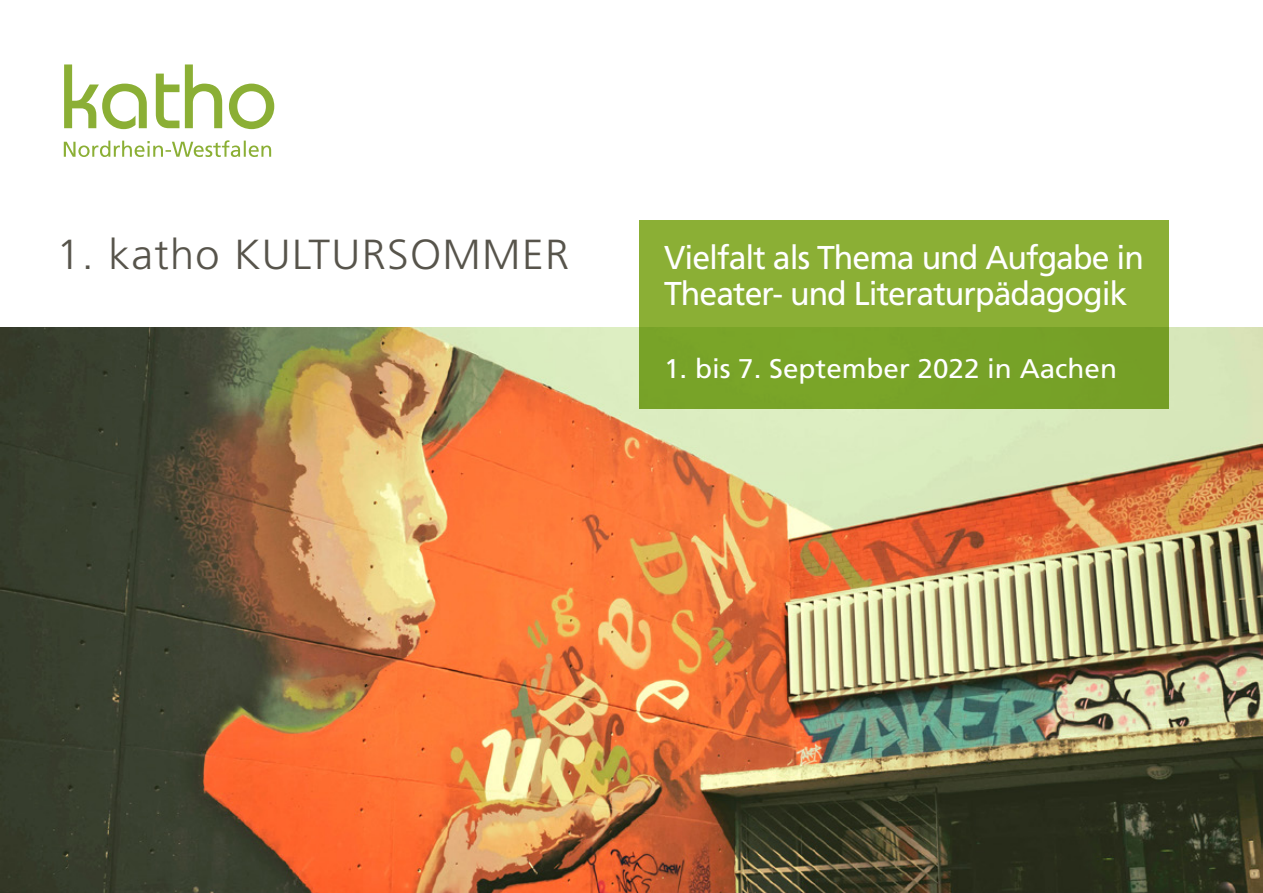
<style>
.page{position:relative;width:1263px;height:893px;background:#fff}
.page>*{position:absolute;margin:0;border:0;box-sizing:border-box;transform-origin:0 0}
.t1{font:300 42px "Frutiger LT Std";letter-spacing:.03em;color:#57544b}
.t2{font:33px/36px "Frutiger LT Std";letter-spacing:-.03em;color:#fff}
.t3{font:27px "Frutiger LT Std";color:#fff}
</style>
<div class="page">
<img style="left:0;top:327px;width:1263px;height:566px">
<svg style="left:64px;top:64px;width:210px;height:65px"></svg>
<svg style="left:64px;top:140px;width:207px;height:17px"></svg>
<div style="left:639px;top:220px;width:529px;height:188px;background:linear-gradient(to right,#84ab30,#82a82f)"></div>
<p class="t1" style="left:57px;top:231px;width:514px">1. katho KULTURSOMMER</p>
<p class="t2" style="left:664px;top:240px;width:481px">Vielfalt als Thema und Aufgabe in<br>Theater- und Literaturpädagogik</p>
<p class="t3" style="left:664px;top:353px;width:454px">1. bis 7. September 2022 in Aachen</p>
</div>
